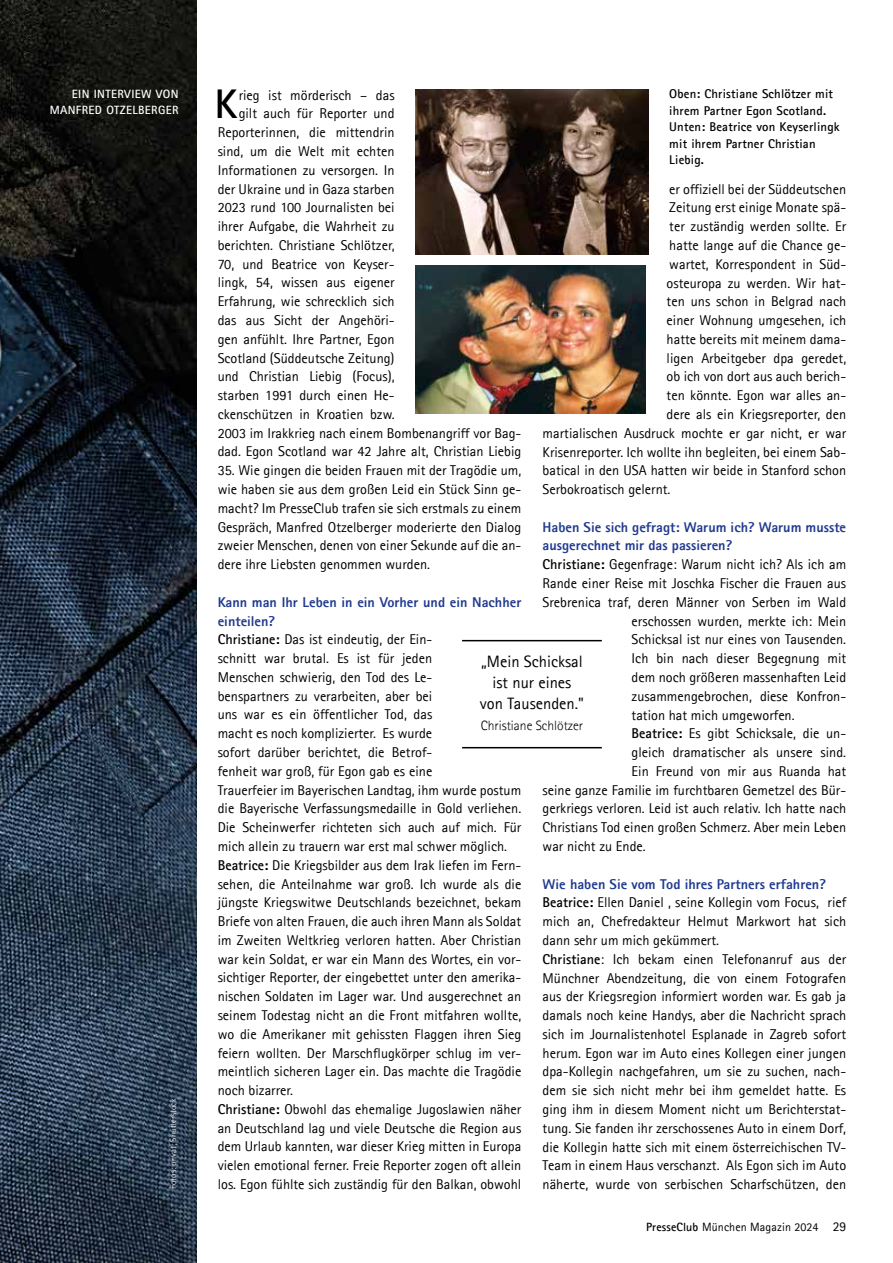
<style>
.page{position:relative;width:893px;height:1263px;background:#fff}
.page>*{position:absolute;margin:0;border:0;box-sizing:border-box;transform-origin:0 0}
.t1{font:700 41.4px "Agfa Rotis Sans Serif";color:#000}
.t2{font:16.5px/21px "Agfa Rotis Sans Serif";color:#000;text-align:center}
.t3{font:14.25px/18.8px "Agfa Rotis Sans Serif";color:#000}
.t4{font:800 14.25px "Agfa Rotis Sans Serif";color:#213a8f}
.t5{font:300 13.5px "Agfa Rotis Sans Serif";color:#000}
.t6{font:700 12.75px/16.5px "Agfa Rotis Sans Serif";letter-spacing:.015em;color:#000}
.t7{font:700 12px/16.5px "Agfa Rotis Sans Serif";letter-spacing:.03em;color:#fff;text-align:right}
.t8{font:12px "Agfa Rotis Sans Serif";letter-spacing:.01em;color:#000}
.t9{font:300 9px "Agfa Rotis Sans Serif";color:#fff}
.s1{font-weight:800;color:#213a8f}
.s2{font-weight:700}
.s3{font-size:13.5px}
</style>
<div class="page">
<img style="left:0;top:0;width:196px;height:1263px">
<hr style="left:462px;top:640px;width:140px;height:1px;background:#000">
<hr style="left:462px;top:747px;width:140px;height:1px;background:#000">
<img style="left:416px;top:266px;width:229px;height:148px">
<img style="left:416px;top:89px;width:232px;height:165px">
<p class="t7" style="left:50px;top:85px;width:130px">EIN INTERVIEW VON<br>MANFRED OTZELBERGER</p>
<p class="t9" style="left:168px;top:1188px;width:92px;rotate:-90deg">Fotos: privat; Shutterstock</p>
<p class="t6" style="left:669px;top:85px;width:172px">Oben: Christiane Schlötzer mit ihrem Partner Egon Scotland.<br>Unten: Beatrice von Keyserlingk mit ihrem Partner Christian<br>Liebig.</p>
<h1 class="t1" style="left:214px;top:78px;width:25px">K</h1>
<p class="t3" style="left:239px;top:85px;width:157px">rieg ist mörderisch – das</p>
<p class="t3" style="left:239px;top:104px;width:157px">gilt auch für Reporter und</p>
<p class="t3" style="left:218px;top:123px;width:178px">Reporterinnen, die mittendrin</p>
<p class="t3" style="left:218px;top:142px;width:178px">sind, um die Welt mit echten</p>
<p class="t3" style="left:218px;top:160px;width:178px">Informationen zu versorgen. In</p>
<p class="t3" style="left:218px;top:179px;width:178px">der Ukraine und in Gaza starben</p>
<p class="t3" style="left:218px;top:198px;width:178px">2023 rund 100 Journalisten bei</p>
<p class="t3" style="left:218px;top:217px;width:178px">ihrer Aufgabe, die Wahrheit zu</p>
<p class="t3" style="left:218px;top:236px;width:178px">berichten. Christiane Schlötzer,</p>
<p class="t3" style="left:218px;top:254px;width:178px">70, und Beatrice von Keyser-</p>
<p class="t3" style="left:218px;top:273px;width:178px">lingk, 54, wissen aus eigener</p>
<p class="t3" style="left:218px;top:292px;width:178px">Erfahrung, wie schrecklich sich</p>
<p class="t3" style="left:218px;top:311px;width:178px">das aus Sicht der Angehöri-</p>
<p class="t3" style="left:218px;top:329px;width:178px">gen anfühlt. Ihre Partner, Egon</p>
<p class="t3" style="left:218px;top:348px;width:178px">Scotland (Süddeutsche Zeitung)</p>
<p class="t3" style="left:218px;top:367px;width:178px">und Christian Liebig (Focus),</p>
<p class="t3" style="left:218px;top:386px;width:178px">starben 1991 durch einen He-</p>
<p class="t3" style="left:218px;top:405px;width:178px">ckenschützen in Kroatien bzw.</p>
<p class="t3" style="left:218px;top:423px;width:305px">2003 im Irakkrieg nach einem Bombenangriff vor Bag-</p>
<p class="t3" style="left:218px;top:442px;width:305px">dad. Egon Scotland war 42 Jahre alt, Christian Liebig</p>
<p class="t3" style="left:218px;top:461px;width:305px;text-align:justify">35. Wie gingen die beiden Frauen mit der Tragödie um, wie haben sie aus dem großen Leid ein Stück Sinn ge&shy;macht? Im PresseClub trafen sie sich erstmals zu einem Gespräch, Manfred Otzelberger moderierte den Dialog zweier Menschen, denen von einer Sekunde auf die an&shy;dere ihre Liebsten genommen wurden.</p>
<p class="t3" style="left:218px;top:592px;width:305px"><span class="s1">Kann man Ihr Leben in ein Vorher und ein Nachher einteilen?<br></span><span class="s2">Christiane:</span> Das ist eindeutig, der Ein-<br>schnitt war brutal. Es ist für jeden<br>Menschen schwierig, den Tod des Le-<br>benspartners zu verarbeiten, aber bei<br>uns war es ein öffentlicher Tod, das<br>macht es noch komplizierter. Es wurde<br>sofort darüber berichtet, die Betrof-<br>fenheit war groß, für Egon gab es eine<br>Trauerfeier im Bayerischen Landtag, ihm wurde postum die Bayerische Verfassungsmedaille in Gold verliehen.<br>Die Scheinwerfer richteten sich auch auf mich. Für mich allein zu trauern war erst mal schwer möglich.<br><span class="s2">Beatrice:</span> Die Kriegsbilder aus dem Irak liefen im Fern&shy;sehen, die Anteilnahme war groß. Ich wurde als die jüngste Kriegswitwe Deutschlands bezeichnet, bekam Briefe von alten Frauen, die auch ihren Mann als Soldat im Zweiten Weltkrieg verloren hatten. Aber Christian war kein Soldat, er war ein Mann des Wortes, ein vor&shy;sichtiger Reporter, der eingebettet unter den amerika&shy;nischen Soldaten im Lager war. Und ausgerechnet an seinem Todestag nicht an die Front mitfahren wollte, wo die Amerikaner mit gehissten Flaggen ihren Sieg feiern wollten. Der Marschflugkörper schlug im ver&shy;meintlich sicheren Lager ein. Das machte die Tragödie noch bizarrer.<br><span class="s2">Christiane:</span> Obwohl das ehemalige Jugoslawien näher an Deutschland lag und viele Deutsche die Region aus dem Urlaub kannten, war dieser Krieg mitten in Europa vielen emotional ferner. Freie Reporter zogen oft allein los. Egon fühlte sich zuständig für den Balkan, obwohl</p>
<p class="t3" style="left:669px;top:179px;width:178px">er offiziell bei der Süddeutschen</p>
<p class="t3" style="left:669px;top:198px;width:178px">Zeitung erst einige Monate spä-</p>
<p class="t3" style="left:669px;top:217px;width:178px">ter zuständig werden sollte. Er</p>
<p class="t3" style="left:669px;top:236px;width:178px">hatte lange auf die Chance ge-</p>
<p class="t3" style="left:669px;top:254px;width:178px">wartet, Korrespondent in Süd-</p>
<p class="t3" style="left:667px;top:273px;width:181px">osteuropa zu werden. Wir hat-</p>
<p class="t3" style="left:667px;top:292px;width:181px">ten uns schon in Belgrad nach</p>
<p class="t3" style="left:667px;top:311px;width:181px">einer Wohnung umgesehen, ich</p>
<p class="t3" style="left:667px;top:330px;width:181px">hatte bereits mit meinem dama-</p>
<p class="t3" style="left:667px;top:348px;width:181px">ligen Arbeitgeber dpa geredet,</p>
<p class="t3" style="left:667px;top:367px;width:181px">ob ich von dort aus auch berich-</p>
<p class="t3" style="left:667px;top:386px;width:181px">ten könnte. Egon war alles an-</p>
<p class="t3" style="left:667px;top:405px;width:181px">dere als ein Kriegsreporter, den</p>
<p class="t3" style="left:543px;top:423px;width:305px">martialischen Ausdruck mochte er gar nicht, er war</p>
<p class="t3" style="left:543px;top:442px;width:305px">Krisenreporter. Ich wollte ihn begleiten, bei einem Sab-</p>
<p class="t3" style="left:543px;top:461px;width:305px">batical in den USA hatten wir beide in Stanford schon</p>
<p class="t3" style="left:543px;top:480px;width:129px">Serbokroatisch gelernt.</p>
<p class="t4" style="left:543px;top:518px;width:305px">Haben Sie sich gefragt: Warum ich? Warum musste</p>
<p class="t4" style="left:543px;top:537px;width:191px">ausgerechnet mir das passieren?</p>
<p class="t3" style="left:543px;top:555px;width:305px"><span class="s2">Christiane:</span> Gegenfrage: Warum nicht ich? Als ich am</p>
<p class="t3" style="left:543px;top:574px;width:305px">Rande einer Reise mit Joschka Fischer die Frauen aus</p>
<p class="t3" style="left:543px;top:592px;width:305px">Srebrenica traf, deren Männer von Serben im Wald</p>
<p class="t3" style="left:632px;top:611px;width:216px">erschossen wurden, merkte ich: Mein</p>
<p class="t3" style="left:632px;top:630px;width:216px">Schicksal ist nur eines von Tausenden.</p>
<p class="t3" style="left:632px;top:649px;width:216px">Ich bin nach dieser Begegnung mit</p>
<p class="t3" style="left:632px;top:668px;width:216px">dem noch größeren massenhaften Leid</p>
<p class="t3" style="left:632px;top:686px;width:216px">zusammengebrochen, diese Konfron-</p>
<p class="t3" style="left:632px;top:705px;width:165px">tation hat mich umgeworfen.</p>
<p class="t3" style="left:632px;top:724px;width:216px"><span class="s2">Beatrice:</span> Es gibt Schicksale, die un-</p>
<p class="t3" style="left:632px;top:743px;width:216px">gleich dramatischer als unsere sind.</p>
<p class="t3" style="left:632px;top:761px;width:216px">Ein Freund von mir aus Ruanda hat</p>
<p class="t3" style="left:543px;top:780px;width:305px">seine ganze Familie im furchtbaren Gemetzel des Bür-</p>
<p class="t3" style="left:543px;top:799px;width:305px">gerkriegs verloren. Leid ist auch relativ. Ich hatte nach</p>
<p class="t3" style="left:543px;top:818px;width:305px">Christians Tod einen großen Schmerz. Aber mein Leben</p>
<p class="t3" style="left:543px;top:837px;width:105px">war nicht zu Ende.</p>
<p class="t3" style="left:543px;top:874px;width:305px"><span class="s1">Wie haben Sie vom Tod ihres Partners erfahren?<br></span><span class="s2">Beatrice:</span> Ellen Daniel , seine Kollegin vom Focus, rief mich an, Chefredakteur Helmut Markwort hat sich dann sehr um mich gekümmert.<br><span class="s2">Christiane</span>: Ich bekam einen Telefonanruf aus der Münchner Abendzeitung, die von einem Fotografen aus der Kriegsregion informiert worden war. Es gab ja damals noch keine Handys, aber die Nachricht sprach sich im Journalistenhotel Esplanade in Zagreb sofort herum. Egon war im Auto eines Kollegen einer jungen dpa-Kollegin nachgefahren, um sie zu suchen, nach&shy;dem sie sich nicht mehr bei ihm gemeldet hatte. Es ging ihm in diesem Moment nicht um Berichterstat&shy;tung. Sie fanden ihr zerschossenes Auto in einem Dorf, die Kollegin hatte sich mit einem österreichischen TV-Team in einem Haus verschanzt. Als Egon sich im Auto näherte, wurde von serbischen Scharfschützen, den</p>
<p class="t2" style="left:480px;top:651px;width:106px">„Mein Schicksal ist nur eines von Tausenden."</p>
<p class="t5" style="left:481px;top:718px;width:104px">Christiane Schlötzer</p>
<p class="t8" style="left:646px;top:1219px;width:202px"><span class="s2">PresseClub</span> München Magazin 2024 <span class="s3">29</span></p>
</div>
